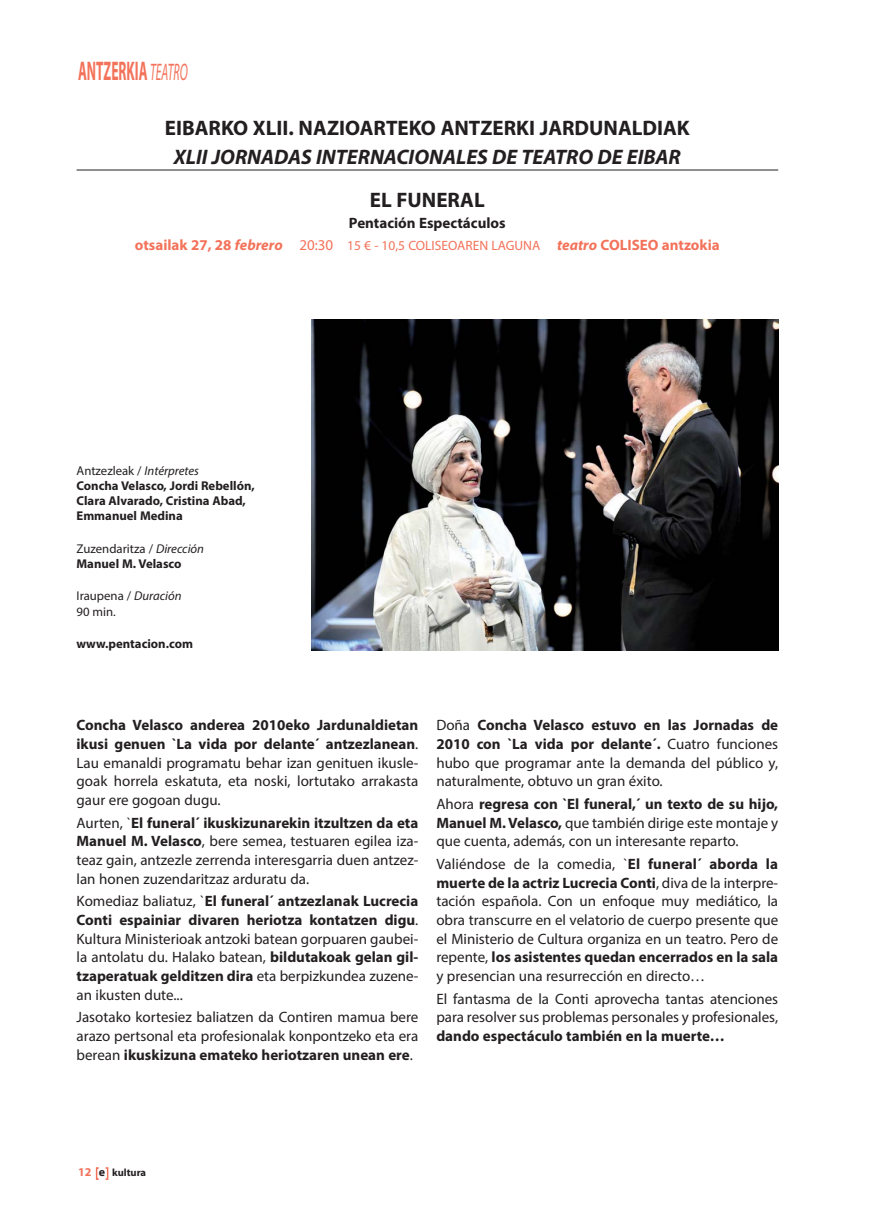
<style>
.page{position:relative;width:876px;height:1217px;background:#fff}
.page>*{position:absolute;margin:0;border:0;box-sizing:border-box;transform-origin:0 0}
.t1{font:700 27px "Myriad Pro";color:#f3725a;scale:.5 1}
.t2{font:700 21px "Myriad Pro";color:#231f20}
.t3{font:italic 700 21px "Myriad Pro";color:#231f20}
.t4{font:15px/18.6px "Myriad Pro";color:#231f20;text-align:justify}
.t5{font:700 15px/22.2px "Myriad Pro";color:#f3725a;text-align:center}
.t6{font:700 15px "Myriad Pro";color:#231f20}
.t7{font:700 12.75px/15.3px "Myriad Pro";color:#231f20}
.t8{font:12.75px/15.3px "Myriad Pro";color:#231f20}
.t9{font:700 10.5px "Myriad Pro";color:#231f20}
.s1{font-weight:400;font-style:italic;font-size:24px}
.s2{color:#231f20}
.s3{font-style:italic}
.s4{font-weight:400}
.s5{font-weight:400;font-size:13.5px}
.s6{font-weight:400;font-style:italic}
.s7{font-weight:700}
.s8{font-size:12px;color:#f3725a}
.s9{font-size:12px}
</style>
<div class="page">
<svg style="left:96px;top:1167px;width:3px;height:12px"></svg>
<svg style="left:105px;top:1167px;width:3px;height:12px"></svg>
<img style="left:312px;top:319px;width:466px;height:331px">
<hr style="left:77px;top:170px;width:701px;height:1px;background:#231f20">
<h1 class="t1" style="left:78px;top:60px;width:221px">ANTZERKIA <span class="s1">TEATRO</span></h1>
<h2 class="t2" style="left:165px;top:120px;width:526px">EIBARKO XLII. NAZIOARTEKO ANTZERKI JARDUNALDIAK</h2>
<h2 class="t3" style="left:174px;top:149px;width:508px">XLII JORNADAS INTERNACIONALES DE TEATRO DE EIBAR</h2>
<h2 class="t2" style="left:370px;top:192px;width:116px">EL FUNERAL</h2>
<p class="t5" style="left:135px;top:213px;width:587px"><span class="s2">Pentación Espectáculos<br></span>otsailak 27, 28 <span class="s3">febrero</span> <span class="s4">20:30</span> <span class="s5">15 € - 10,5 COLISEOAREN LAGUNA</span> <span class="s3">teatro</span> COLISEO antzokia</p>
<p class="t7" style="left:77px;top:463px;width:180px"><span class="s4">Antzezleak /</span> <span class="s6">Intérpretes<br></span>Concha Velasco, Jordi Rebellón,<br>Clara Alvarado, Cristina Abad,<br>Emmanuel Medina</p>
<p class="t7" style="left:77px;top:542px;width:129px"><span class="s4">Zuzendaritza /</span> <span class="s6">Dirección<br></span>Manuel M. Velasco</p>
<p class="t8" style="left:77px;top:589px;width:106px">Iraupena / <span class="s3">Duración<br></span>90 min.</p>
<p class="t7" style="left:77px;top:637px;width:118px">www.pentacion.com</p>
<p class="t4" style="left:77px;top:717px;width:343px"><span class="s7">Concha Velasco anderea 2010eko Jardunaldietan ikusi genuen `La vida por delante´ antzezlanean</span>.<br>Lau emanaldi programatu behar izan genituen ikusle&shy;goak horrela eskatuta, eta noski, lortutako arrakasta gaur ere gogoan dugu.</p>
<p class="t4" style="left:77px;top:814px;width:343px">Aurten, `<span class="s7">El funeral´ ikuskizunarekin itzultzen da eta Manuel M. Velasco</span>, bere semea, testuaren egilea iza&shy;teaz gain, antzezle zerrenda interesgarria duen antzez&shy;lan honen zuzendaritzaz arduratu da.</p>
<p class="t4" style="left:77px;top:893px;width:343px">Komediaz baliatuz, `<span class="s7">El funeral´ antzezlanak Lucrecia Conti espainiar divaren heriotza kontatzen digu</span>.<br>Kultura Ministerioak antzoki batean gorpuaren gaubei&shy;la antolatu du. Halako batean, <span class="s7">bildutakoak gelan gil&shy;tzaperatuak gelditzen dira</span> eta berpizkundea zuzene&shy;an ikusten dute...</p>
<p class="t4" style="left:77px;top:1009px;width:343px">Jasotako kortesiez baliatzen da Contiren mamua bere arazo pertsonal eta profesionalak konpontzeko eta era berean <span class="s7">ikuskizuna emateko heriotzaren unean ere</span>.</p>
<p class="t4" style="left:436px;top:717px;width:343px">Doña <span class="s7">Concha Velasco estuvo en las Jornadas de 2010 con `La vida por delante´.</span> Cuatro funciones hubo que programar ante la demanda del público y, naturalmente, obtuvo un gran éxito.</p>
<p class="t4" style="left:436px;top:796px;width:343px">Ahora <span class="s7">regresa con `El funeral,´ un texto de su hijo, Manuel M. Velasco,</span> que también dirige este montaje y que cuenta, además, con un interesante reparto.</p>
<p class="t4" style="left:436px;top:856px;width:343px">Valiéndose de la comedia, `<span class="s7">El funeral´ aborda la muerte de la actriz Lucrecia Conti</span>, diva de la interpre&shy;tación española. Con un enfoque muy mediático, la obra transcurre en el velatorio de cuerpo presente que el Ministerio de Cultura organiza en un teatro. Pero de repente, <span class="s7">los asistentes quedan encerrados en la sala </span>y presencian una resurrección en directo…</p>
<p class="t4" style="left:436px;top:990px;width:343px">El fantasma de la Conti aprovecha tantas atenciones para resolver sus problemas personales y profesionales,</p>
<p class="t6" style="left:436px;top:1030px;width:290px">dando espectáculo también en la muerte…</p>
<p class="t9" style="left:78px;top:1168px;width:70px"><span class="s8">12</span> <span class="s9">e</span> kultura</p>
</div>
